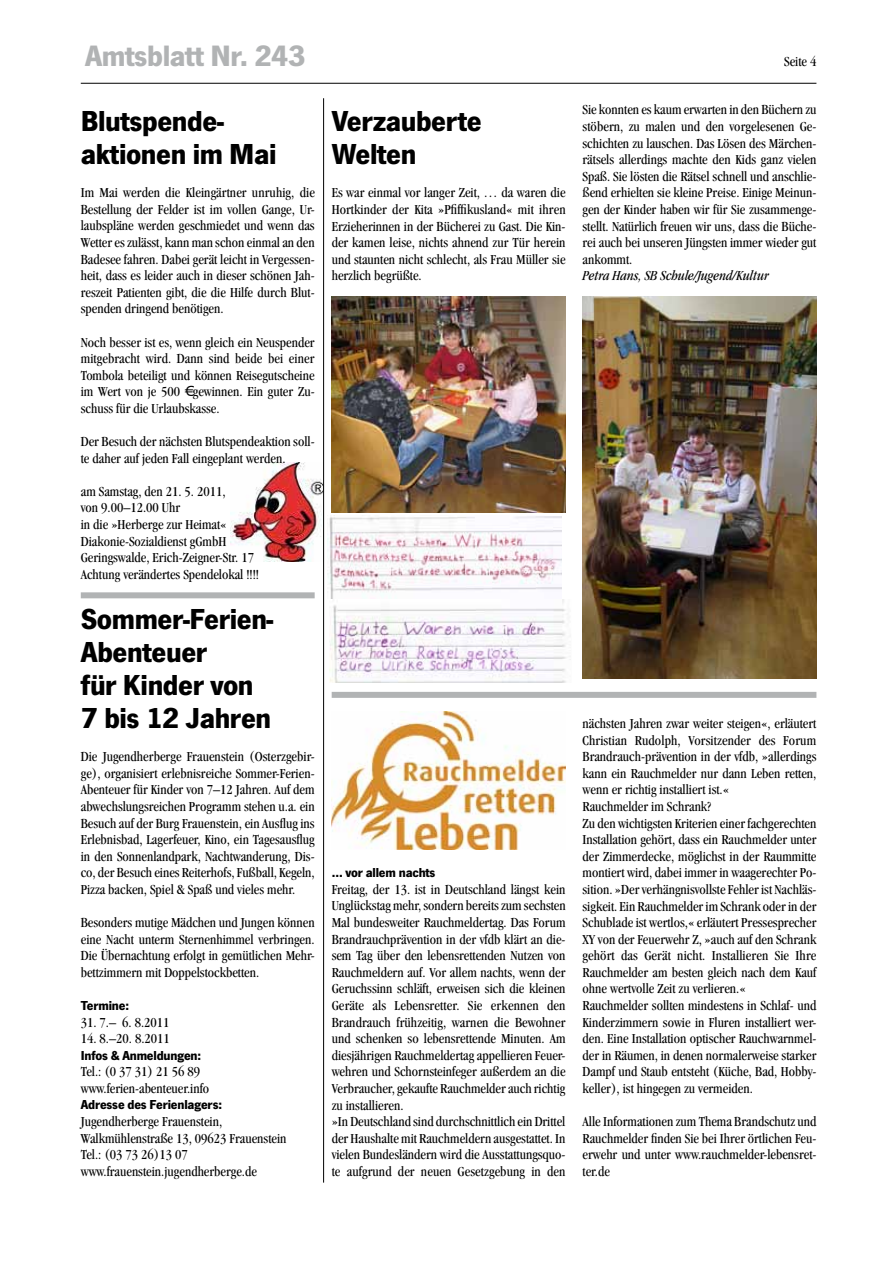
<style>
.page{position:relative;width:893px;height:1263px;background:#fff}
.page>*{position:absolute;margin:0;border:0;box-sizing:border-box;transform-origin:0 0}
.t1{font:700 30.6px "News Got T";letter-spacing:-.015em;color:#b1b3b4}
.t2{font:700 30px/33.2px "News Got T";letter-spacing:-.015em;color:#000}
.t3{font:condensed 14.25px/16.6px "Garamond";color:#000;text-align:justify}
.t4{font:italic condensed 14.25px "Garamond";color:#000}
.t5{font:700 13.5px "News Got T";letter-spacing:-.015em;color:#000}
</style>
<div class="page">
<img style="left:231px;top:463px;width:92px;height:98px">
<hr style="left:81px;top:83px;width:735px;height:1px;background:#000">
<hr style="left:323px;top:98px;width:1px;height:1084px;background:#000">
<img style="left:332px;top:711px;width:234px;height:139px">
<div style="left:332px;top:692px;width:484px;height:6px;background:#b1b3b4"></div>
<img style="left:332px;top:297px;width:234px;height:215px">
<img style="left:583px;top:297px;width:233px;height:381px">
<img style="left:328px;top:515px;width:234px;height:83px">
<img style="left:329px;top:600px;width:242px;height:83px">
<div style="left:81px;top:592px;width:234px;height:6px;background:#b1b3b4"></div>
<h1 class="t1" style="left:85px;top:37px;width:222px">Amtsblatt Nr. 243</h1>
<p class="t3" style="left:784px;top:53px;width:34px">Seite 4</p>
<h2 class="t2" style="left:81px;top:103px;width:197px">Blutspende&shy;aktionen im Mai</h2>
<p class="t3" style="left:81px;top:184px;width:236px">Im Mai werden die Kleingärtner unruhig, die Bestellung der Felder ist im vollen Gange, Ur&shy;laubspläne werden geschmiedet und wenn das Wetter es zulässt, kann man schon einmal an den Badesee fahren. Dabei gerät leicht in Vergessen&shy;heit, dass es leider auch in dieser schönen Jah&shy;reszeit Patienten gibt, die die Hilfe durch Blut&shy;spenden dringend benötigen.</p>
<p class="t3" style="left:81px;top:334px;width:235px">Noch besser ist es, wenn gleich ein Neuspender mitgebracht wird. Dann sind beide bei einer Tombola beteiligt und können Reisegutscheine im Wert von je 500 € gewinnen. Ein guter Zu&shy;schuss für die Urlaubskasse.</p>
<p class="t3" style="left:81px;top:433px;width:235px">Der Besuch der nächsten Blutspendeaktion soll&shy;te daher auf jeden Fall eingeplant werden.</p>
<p class="t3" style="left:81px;top:483px;width:180px;text-align:left">am Samstag, den 21. 5. 2011,<br>von 9.00–12.00 Uhr<br>in die »Herberge zur Heimat«<br>Diakonie-Sozialdienst gGmbH<br>Geringswalde, Erich-Zeigner-Str. 17<br>Achtung verändertes Spendelokal !!!!</p>
<h2 class="t2" style="left:81px;top:601px;width:194px">Sommer-Ferien-<br>Abenteuer<br>für Kinder von<br>7 bis 12 Jahren</h2>
<p class="t3" style="left:81px;top:748px;width:235px">Die Jugendherberge Frauenstein (Osterzgebir&shy;ge), organisiert erlebnisreiche Sommer-Ferien-Abenteuer für Kinder von 7–12 Jahren. Auf dem abwechslungsreichen Programm stehen u.a. ein Besuch auf der Burg Frauenstein, ein Ausflug ins Erlebnisbad, Lagerfeuer, Kino, ein Tagesausflug in den Sonnenlandpark, Nachtwanderung, Dis&shy;co, der Besuch eines Reiterhofs, Fußball, Kegeln, Pizza backen, Spiel &amp; Spaß und vieles mehr.</p>
<p class="t3" style="left:81px;top:914px;width:235px">Besonders mutige Mädchen und Jungen können eine Nacht unterm Sternenhimmel verbringen.<br>Die Übernachtung erfolgt in gemütlichen Mehr&shy;bettzimmern mit Doppelstockbetten.</p>
<p class="t5" style="left:81px;top:997px;width:50px">Termine:</p>
<p class="t3" style="left:81px;top:1013px;width:90px">31. 7.– 6. 8.2011</p>
<p class="t3" style="left:81px;top:1030px;width:91px">14. 8.–20. 8.2011</p>
<p class="t5" style="left:81px;top:1047px;width:122px">Infos &amp; Anmeldungen:</p>
<p class="t3" style="left:81px;top:1063px;width:130px">Tel.: (0 37 31) 21 56 89 www.ferien-abenteuer.info</p>
<p class="t5" style="left:81px;top:1097px;width:143px">Adresse des Ferienlagers:</p>
<p class="t3" style="left:81px;top:1113px;width:207px;text-align:left">Jugendherberge Frauenstein,<br>Walkmühlenstraße 13, 09623 Frauenstein<br>Tel.: (03 73 26)13 07 www.frauenstein.jugendherberge.de</p>
<h2 class="t2" style="left:332px;top:103px;width:152px">Verzauberte<br>Welten</h2>
<p class="t3" style="left:332px;top:184px;width:235px">Es war einmal vor langer Zeit, … da waren die Hortkinder der Kita »Pfiffikusland« mit ihren Erzieherinnen in der Bücherei zu Gast. Die Kin&shy;der kamen leise, nichts ahnend zur Tür herein und staunten nicht schlecht, als Frau Müller sie herzlich begrüßte.</p>
<p class="t3" style="left:583px;top:101px;width:235px">Sie konnten es kaum erwarten in den Büchern zu stöbern, zu malen und den vorgelesenen Ge&shy;schichten zu lauschen. Das Lösen des Märchen&shy;rätsels allerdings machte den Kids ganz vielen Spaß. Sie lösten die Rätsel schnell und anschlie&shy;ßend erhielten sie kleine Preise. Einige Meinun&shy;gen der Kinder haben wir für Sie zusammenge&shy;stellt. Natürlich freuen wir uns, dass die Büche&shy;rei auch bei unseren Jüngsten immer wieder gut ankommt.</p>
<p class="t4" style="left:583px;top:268px;width:188px">Petra Hans, SB Schule/Jugend/Kultur</p>
<p class="t5" style="left:332px;top:865px;width:105px">… vor allem nachts</p>
<p class="t3" style="left:332px;top:881px;width:236px;text-align:left">Freitag, der 13. ist in Deutschland längst kein Unglückstag mehr, sondern bereits zum sechsten Mal bundesweiter Rauchmeldertag. Das Forum Brandrauchprävention in der vfdb klärt an die&shy;sem Tag über den lebensrettenden Nutzen von Rauchmeldern auf. Vor allem nachts, wenn der Geruchssinn schläft, erweisen sich die kleinen Geräte als Lebensretter. Sie erkennen den Brandrauch frühzeitig, warnen die Bewohner und schenken so lebensrettende Minuten. Am diesjährigen Rauchmeldertag appellieren Feuer&shy;wehren und Schornsteinfeger außerdem an die Verbraucher, gekaufte Rauchmelder auch richtig zu installieren.<br>»In Deutschland sind durchschnittlich ein Drittel der Haushalte mit Rauchmeldern ausgestattet. In vielen Bundesländern wird die Ausstattungsquo&shy;te aufgrund der neuen Gesetzgebung in den</p>
<p class="t3" style="left:583px;top:715px;width:235px;text-align:left">nächsten Jahren zwar weiter steigen«, erläutert Christian Rudolph, Vorsitzender des Forum Brandrauch-prävention in der vfdb, »allerdings kann ein Rauchmelder nur dann Leben retten, wenn er richtig installiert ist.«<br>Rauchmelder im Schrank?<br>Zu den wichtigsten Kriterien einer fachgerechten Installation gehört, dass ein Rauchmelder unter der Zimmerdecke, möglichst in der Raummitte montiert wird, dabei immer in waagerechter Po&shy;sition. »Der verhängnisvollste Fehler ist Nachläs&shy;sigkeit. Ein Rauchmelder im Schrank oder in der Schublade ist wertlos,« erläutert Pressesprecher XY von der Feuerwehr Z, »auch auf den Schrank gehört das Gerät nicht. Installieren Sie Ihre Rauchmelder am besten gleich nach dem Kauf ohne wertvolle Zeit zu verlieren.«<br>Rauchmelder sollten mindestens in Schlaf- und Kinderzimmern sowie in Fluren installiert wer&shy;den. Eine Installation optischer Rauchwarnmel&shy;der in Räumen, in denen normalerweise starker Dampf und Staub entsteht (Küche, Bad, Hobby&shy;keller), ist hingegen zu vermeiden.</p>
<p class="t3" style="left:583px;top:1113px;width:235px">Alle Informationen zum Thema Brandschutz und Rauchmelder finden Sie bei Ihrer örtlichen Feu&shy;erwehr und unter www.rauchmelder-lebensret&shy;ter.de</p>
</div>
